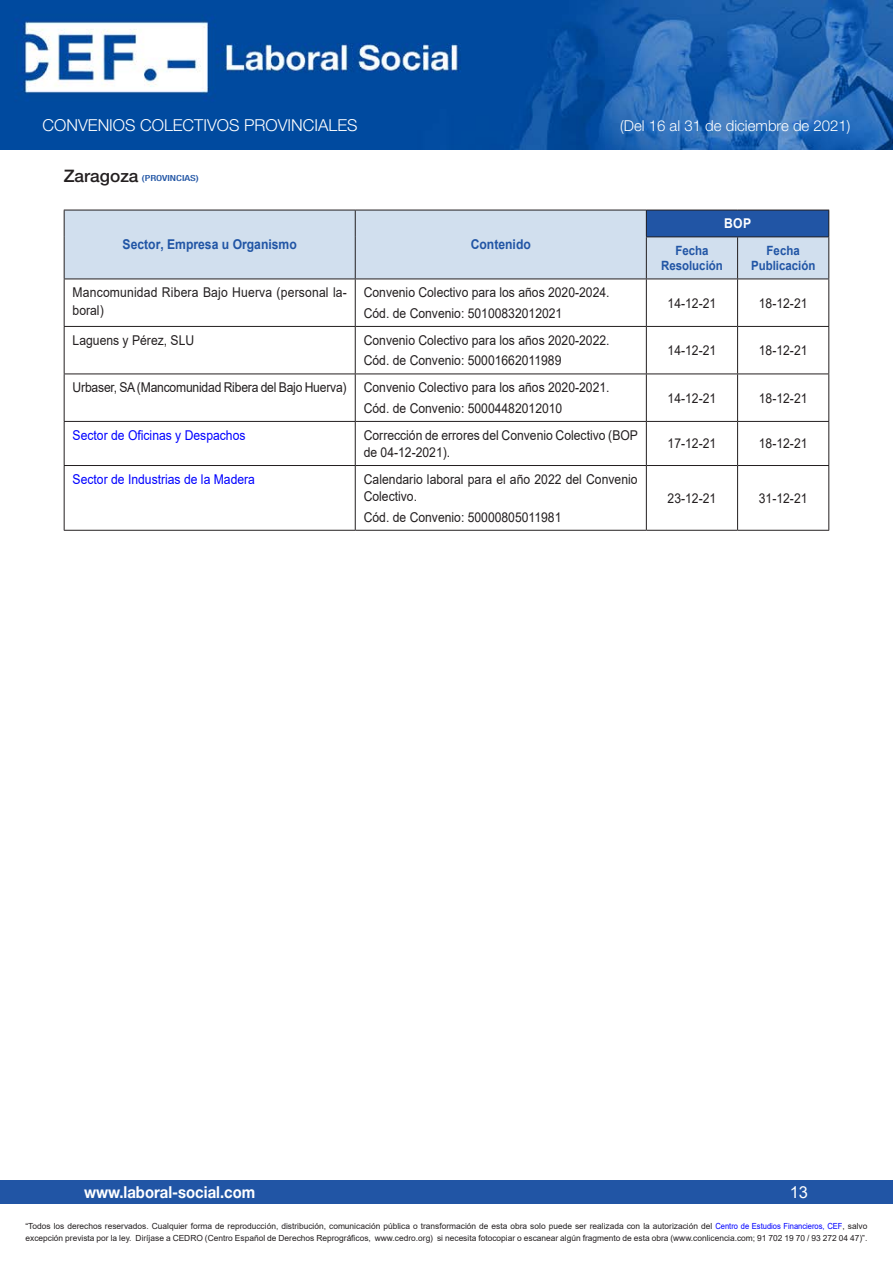
<style>
.page{position:relative;width:893px;height:1263px;background:#fff}
.page>*{position:absolute;margin:0;border:0;box-sizing:border-box;transform-origin:0 0}
.t1{font:300 16.5px "Helvetica Neue LT Std";color:#fff}
.t2{font:700 16.5px "Helvetica Neue LT Std";color:#fff;scale:.9 1}
.t3{font:16.5px "Arial";color:#fff}
.t4{font:300 15px "Helvetica Neue LT Std";color:#fff}
.Tablas_y_gráficos{font:13.5px/17.2px "Arial";color:#231f20;scale:.9 1}
.fechas{font:13.5px "Arial";color:#231f20;scale:.9 1}
.Tablas_y_gráficos-2{font:13.5px "Arial";color:#00f;scale:.9 1}
.Cabeceras_tablas_y_g{font:700 13.5px "Arial";color:#2155a5;scale:.9 1}
.Cabeceras_tablas_y_g-2{font:700 13.5px "Arial";color:#fff;scale:.9 1}
.Cabeceras_tablas_y_g-3{font:700 12.75px "Arial";color:#2155a5;scale:.9 1}
.t5{font:8.4px/12px "Arial";color:#231f20}
.Comunidades{font:500 condensed 8.4px "Helvetica Neue LT Std";color:#2155a5;scale:1.31 1}
.s1{font-stretch:normal;font-size:17.25px;color:#231f20}
.s2{color:#00f}
</style>
<div class="page">
<div style="left:0;top:1180px;width:893px;height:23px;background:#2155a5"></div>
<img style="left:0;top:0;width:893px;height:149px">
<div style="left:65px;top:211px;width:763px;height:68px;background:#d1dfee"></div>
<div style="left:646px;top:210px;width:183px;height:27px;background:#2155a5"></div>
<svg style="left:65px;top:280px;width:581px;height:250px"></svg>
<hr style="left:355px;top:279px;width:1px;height:47px;background:#231f20">
<hr style="left:737px;top:279px;width:1px;height:47px;background:#231f20">
<hr style="left:64px;top:326px;width:291px;height:1px;background:#231f20">
<hr style="left:355px;top:326px;width:291px;height:1px;background:#231f20">
<hr style="left:355px;top:327px;width:1px;height:47px;background:#231f20">
<hr style="left:646px;top:326px;width:92px;height:1px;background:#231f20">
<hr style="left:738px;top:326px;width:91px;height:1px;background:#231f20">
<hr style="left:737px;top:327px;width:1px;height:47px;background:#231f20">
<hr style="left:64px;top:374px;width:291px;height:1px;background:#231f20">
<hr style="left:355px;top:374px;width:291px;height:1px;background:#231f20">
<hr style="left:355px;top:374px;width:1px;height:47px;background:#231f20">
<hr style="left:646px;top:374px;width:92px;height:1px;background:#231f20">
<hr style="left:738px;top:374px;width:91px;height:1px;background:#231f20">
<hr style="left:737px;top:374px;width:1px;height:47px;background:#231f20">
<hr style="left:64px;top:421px;width:291px;height:1px;background:#231f20">
<hr style="left:355px;top:421px;width:291px;height:1px;background:#231f20">
<hr style="left:355px;top:422px;width:1px;height:43px;background:#231f20">
<hr style="left:646px;top:421px;width:92px;height:1px;background:#231f20">
<hr style="left:738px;top:421px;width:91px;height:1px;background:#231f20">
<hr style="left:737px;top:422px;width:1px;height:43px;background:#231f20">
<hr style="left:64px;top:465px;width:291px;height:1px;background:#231f20">
<hr style="left:355px;top:465px;width:291px;height:1px;background:#231f20">
<hr style="left:355px;top:466px;width:1px;height:64px;background:#231f20">
<hr style="left:646px;top:465px;width:92px;height:1px;background:#231f20">
<hr style="left:738px;top:465px;width:91px;height:1px;background:#231f20">
<hr style="left:737px;top:466px;width:1px;height:64px;background:#231f20">
<hr style="left:64px;top:210px;width:291px;height:1px;background:#231f20">
<svg style="left:64px;top:210px;width:1px;height:27px"></svg>
<hr style="left:355px;top:210px;width:291px;height:1px;background:#231f20">
<svg style="left:355px;top:210px;width:1px;height:27px"></svg>
<hr style="left:646px;top:210px;width:92px;height:1px;background:#231f20">
<svg style="left:646px;top:210px;width:1px;height:26px"></svg>
<hr style="left:738px;top:210px;width:91px;height:1px;background:#231f20">
<svg style="left:828px;top:210px;width:1px;height:26px"></svg>
<hr style="left:64px;top:237px;width:1px;height:42px;background:#231f20">
<hr style="left:355px;top:237px;width:1px;height:42px;background:#231f20">
<hr style="left:646px;top:236px;width:92px;height:1px;background:#231f20">
<hr style="left:646px;top:237px;width:1px;height:42px;background:#231f20">
<hr style="left:738px;top:236px;width:91px;height:1px;background:#231f20">
<hr style="left:737px;top:237px;width:1px;height:42px;background:#231f20">
<hr style="left:828px;top:237px;width:1px;height:42px;background:#231f20">
<hr style="left:64px;top:279px;width:291px;height:1px;background:#231f20">
<hr style="left:355px;top:279px;width:291px;height:1px;background:#231f20">
<hr style="left:646px;top:279px;width:92px;height:1px;background:#231f20">
<hr style="left:738px;top:279px;width:91px;height:1px;background:#231f20">
<hr style="left:828px;top:279px;width:1px;height:47px;background:#231f20">
<hr style="left:828px;top:327px;width:1px;height:47px;background:#231f20">
<hr style="left:828px;top:374px;width:1px;height:47px;background:#231f20">
<hr style="left:828px;top:422px;width:1px;height:43px;background:#231f20">
<hr style="left:828px;top:466px;width:1px;height:64px;background:#231f20">
<hr style="left:646px;top:530px;width:92px;height:1px;background:#231f20">
<hr style="left:738px;top:530px;width:91px;height:1px;background:#231f20">
<hr style="left:64px;top:279px;width:1px;height:47px;background:#231f20">
<hr style="left:646px;top:279px;width:1px;height:47px;background:#231f20">
<hr style="left:64px;top:327px;width:1px;height:47px;background:#231f20">
<hr style="left:646px;top:327px;width:1px;height:47px;background:#231f20">
<hr style="left:64px;top:374px;width:1px;height:47px;background:#231f20">
<hr style="left:646px;top:374px;width:1px;height:47px;background:#231f20">
<hr style="left:64px;top:422px;width:1px;height:43px;background:#231f20">
<hr style="left:646px;top:422px;width:1px;height:43px;background:#231f20">
<hr style="left:64px;top:466px;width:1px;height:64px;background:#231f20">
<hr style="left:646px;top:466px;width:1px;height:64px;background:#231f20">
<hr style="left:64px;top:530px;width:291px;height:1px;background:#231f20">
<hr style="left:355px;top:530px;width:291px;height:1px;background:#231f20">
<p class="t1" style="left:43px;top:115px;width:316px">CONVENIOS COLECTIVOS PROVINCIALES</p>
<p class="t4" style="left:620px;top:117px;width:232px">(Del 16 al 31 de diciembre de 2021)</p>
<p class="Comunidades" style="left:64px;top:173px;width:105px"><span class="s1">Zaragoza</span> (PROVINCIAS)</p>
<p class="Cabeceras_tablas_y_g" style="left:123px;top:235px;width:195px">Sector, Empresa u Organismo</p>
<p class="Cabeceras_tablas_y_g" style="left:471px;top:235px;width:68px">Contenido</p>
<p class="Tablas_y_gráficos" style="left:73px;top:284px;width:306px">Mancomunidad Ribera Bajo Huerva (personal la&shy;boral)</p>
<p class="Tablas_y_gráficos" style="left:364px;top:284px;width:275px">Convenio Colectivo para los años 2020-2024.</p>
<p class="Tablas_y_gráficos" style="left:364px;top:304px;width:222px">Cód. de Convenio: 50100832012021</p>
<p class="Tablas_y_gráficos" style="left:73px;top:331px;width:137px">Laguens y Pérez, SLU</p>
<p class="Tablas_y_gráficos" style="left:364px;top:331px;width:275px">Convenio Colectivo para los años 2020-2022.</p>
<p class="Tablas_y_gráficos" style="left:364px;top:352px;width:221px">Cód. de Convenio: 50001662011989</p>
<p class="Tablas_y_gráficos" style="left:73px;top:379px;width:306px">Urbaser, SA (Mancomunidad Ribera del Bajo Huerva)</p>
<p class="Tablas_y_gráficos" style="left:364px;top:379px;width:275px">Convenio Colectivo para los años 2020-2021.</p>
<p class="Tablas_y_gráficos" style="left:364px;top:399px;width:222px">Cód. de Convenio: 50004482012010</p>
<p class="Cabeceras_tablas_y_g-2" style="left:724px;top:214px;width:32px">BOP</p>
<p class="Cabeceras_tablas_y_g-3" style="left:675px;top:241px;width:38px">Fecha</p>
<p class="Cabeceras_tablas_y_g-3" style="left:661px;top:257px;width:70px">Resolución</p>
<p class="Cabeceras_tablas_y_g-3" style="left:767px;top:241px;width:38px">Fecha</p>
<p class="Cabeceras_tablas_y_g-3" style="left:751px;top:257px;width:73px">Publicación</p>
<p class="fechas" style="left:668px;top:294px;width:56px">14-12-21</p>
<p class="fechas" style="left:759px;top:294px;width:56px">18-12-21</p>
<p class="fechas" style="left:668px;top:341px;width:56px">14-12-21</p>
<p class="fechas" style="left:759px;top:341px;width:56px">18-12-21</p>
<p class="fechas" style="left:668px;top:389px;width:56px">14-12-21</p>
<p class="fechas" style="left:759px;top:389px;width:56px">18-12-21</p>
<p class="Tablas_y_gráficos-2" style="left:73px;top:426px;width:194px">Sector de Oficinas y Despachos</p>
<p class="Tablas_y_gráficos" style="left:364px;top:426px;width:306px">Corrección de errores del Convenio Colectivo (BOP de 04-12-2021).</p>
<p class="fechas" style="left:668px;top:434px;width:56px">17-12-21</p>
<p class="fechas" style="left:759px;top:434px;width:56px">18-12-21</p>
<p class="Tablas_y_gráficos-2" style="left:73px;top:470px;width:204px">Sector de Industrias de la Madera</p>
<p class="Tablas_y_gráficos" style="left:364px;top:470px;width:306px">Calendario laboral para el año 2022 del Convenio<br>Colectivo.</p>
<p class="Tablas_y_gráficos" style="left:364px;top:508px;width:221px">Cód. de Convenio: 50000805011981</p>
<p class="fechas" style="left:668px;top:489px;width:56px">23-12-21</p>
<p class="fechas" style="left:759px;top:489px;width:56px">31-12-21</p>
<p class="t2" style="left:84px;top:1182px;width:192px">www.laboral-social.com</p>
<p class="t3" style="left:790px;top:1180px;width:20px">13</p>
<p class="t5" style="left:26px;top:1220px;width:843px">“Todos los derechos reservados. Cualquier forma de reproducción, distribución, comunicación pública o transformación de esta obra solo puede ser realizada con la autorización del <span class="s2">Centro de Estudios Financieros, CEF</span>, salvo excepción prevista por la ley. Diríjase a CEDRO (Centro Español de Derechos Reprográficos, www.cedro.org) si necesita fotocopiar o escanear algún fragmento de esta obra (www.conlicencia.com; 91 702 19 70 / 93 272 04 47)”.</p>
</div>
